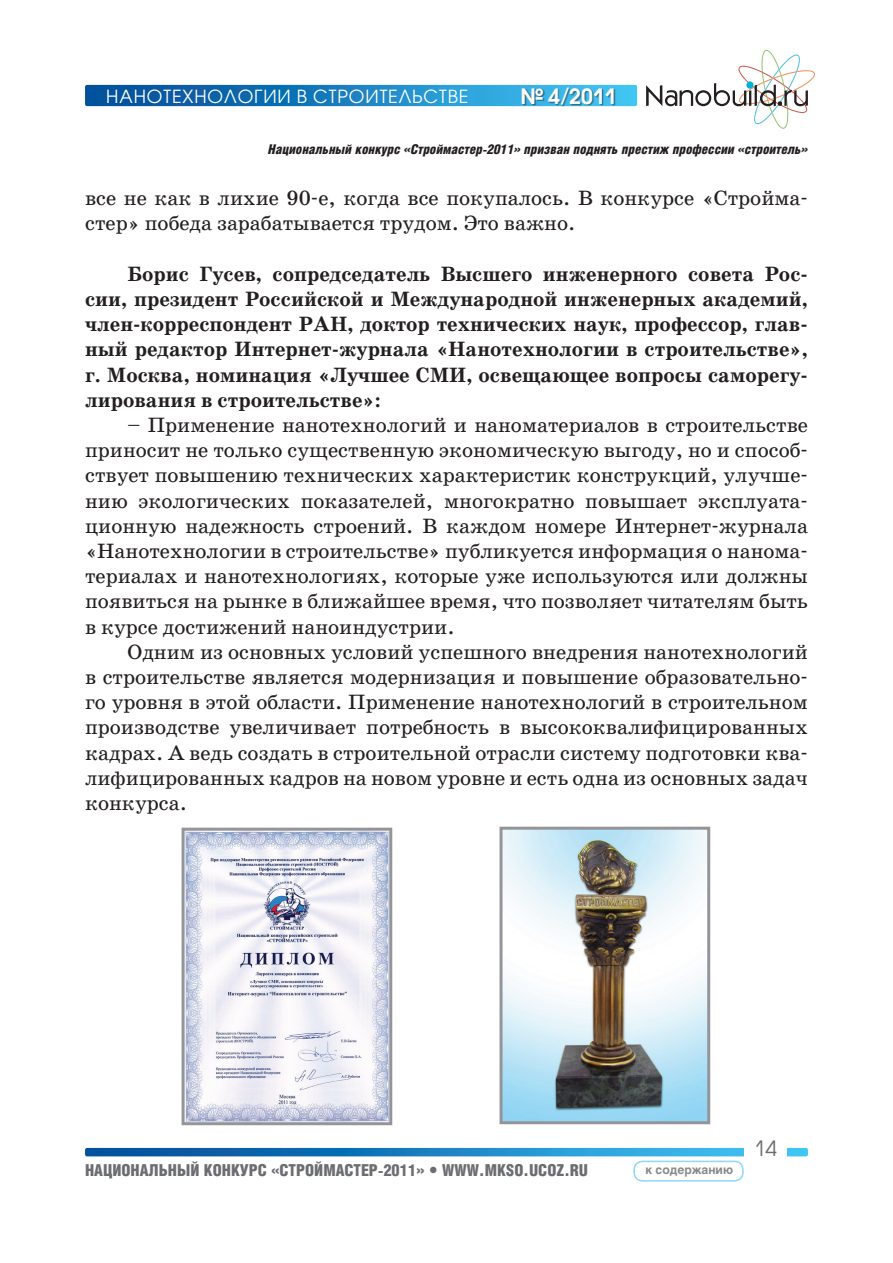
<style>
.page{position:relative;width:893px;height:1263px;background:#fff}
.page>*{position:absolute;margin:0;border:0;box-sizing:border-box;transform-origin:0 0}
.t1{font:21px/25.2px "School Book C";color:#231f20;text-align:justify}
.t2{font:700 21px/25.2px "School Book C";color:#231f20;text-align:justify}
.t3{font:600 21px "Avant Garde Gothic C";color:#fff}
.t4{font:21px "Avant Garde Gothic C";color:#6c6d70}
.t5{font:18px "Avant Garde Gothic C";letter-spacing:.05em;color:#fff}
.t6{font:900 16.5px "Helios Cond";color:#6c6d70}
.t7{font:italic 900 13.5px "Helios Cond";color:#231f20}
.t8{font:700 12px "Helios";color:#87898c}
.s1{font-size:19.5px}
</style>
<div class="page">
<svg style="left:85px;top:85px;width:552px;height:21px;background:#177bbc"></svg>
<div style="left:523px;top:88px;width:181px;height:33px;background:#231f20;opacity:.5"></div>
<svg style="left:85px;top:1148px;width:723px;height:8px;background:#1c83c2"></svg>
<div style="left:744px;top:1137px;width:43px;height:19px;background:#fff"></div>
<svg style="left:646px;top:50px;width:169px;height:79px"></svg>
<div style="left:633px;top:1160px;width:111px;height:21px;border:2px solid #8dd7f7;border-radius:9px"></div>
<img style="left:186px;top:832px;width:202px;height:289px">
<div style="left:182px;top:828px;width:210px;height:297px;border:3px solid #939598"></div>
<img style="left:503px;top:831px;width:203px;height:289px">
<div style="left:499px;top:827px;width:211px;height:297px;border:3px solid #939598"></div>
<p class="t5" style="left:106px;top:85px;width:364px">Нанотехнологии в строительстве</p>
<p class="t3" style="left:521px;top:83px;width:97px">№ 4<span class="s1">/</span>2011</p>
<p class="t7" style="left:268px;top:142px;width:541px">Национальный конкурс «Строймастер-2011» призван поднять престиж профессии «строитель»</p>
<p class="t1" style="left:85px;top:186px;width:724px">все не как в лихие 90-е, когда все покупалось. В конкурсе «Стройма&shy;стер» победа зарабатывается трудом. Это важно.</p>
<p class="t2" style="left:85px;top:262px;width:724px;text-indent:43px">Борис Гусев, сопредседатель Высшего инженерного совета Рос&shy;сии, президент Российской и Международной инженерных академий, член-корреспондент РАН, доктор технических наук, профессор, глав&shy;ный редактор Интернет-журнала «Нанотехнологии в строительстве», г. Москва, номинация «Лучшее СМИ, освещающее вопросы саморегу&shy;лирования в строительстве»:</p>
<p class="t1" style="left:85px;top:413px;width:724px;text-indent:43px">– Применение нанотехнологий и наноматериалов в строительстве приносит не только существенную экономическую выгоду, но и способ&shy;ствует повышению технических характеристик конструкций, улучше&shy;нию экологических показателей, многократно повышает эксплуата&shy;ционную надежность строений. В каждом номере Интернет-журнала «Нанотехнологии в строительстве» публикуется информация о нанома&shy;териалах и нанотехнологиях, которые уже используются или должны появиться на рынке в ближайшее время, что позволяет читателям быть в курсе достижений наноиндустрии.</p>
<p class="t1" style="left:85px;top:639px;width:724px;text-indent:43px">Одним из основных условий успешного внедрения нанотехнологий в строительстве является модернизация и повышение образовательно&shy;го уровня в этой области. Применение нанотехнологий в строительном производстве увеличивает потребность в высококвалифицированных кадрах. А ведь создать в строительной отрасли систему подготовки ква&shy;лифицированных кадров на новом уровне и есть одна из основных задач конкурса.</p>
<p class="t6" style="left:85px;top:1161px;width:505px">НАЦИОНАЛЬНЫЙ КОНКУРС «СТРОЙМАСТЕР-2011» WWW.MKSO.UCOZ.RU</p>
<p class="t8" style="left:645px;top:1163px;width:89px">к содержанию</p>
<p class="t4" style="left:754px;top:1136px;width:25px">14</p>
</div>
